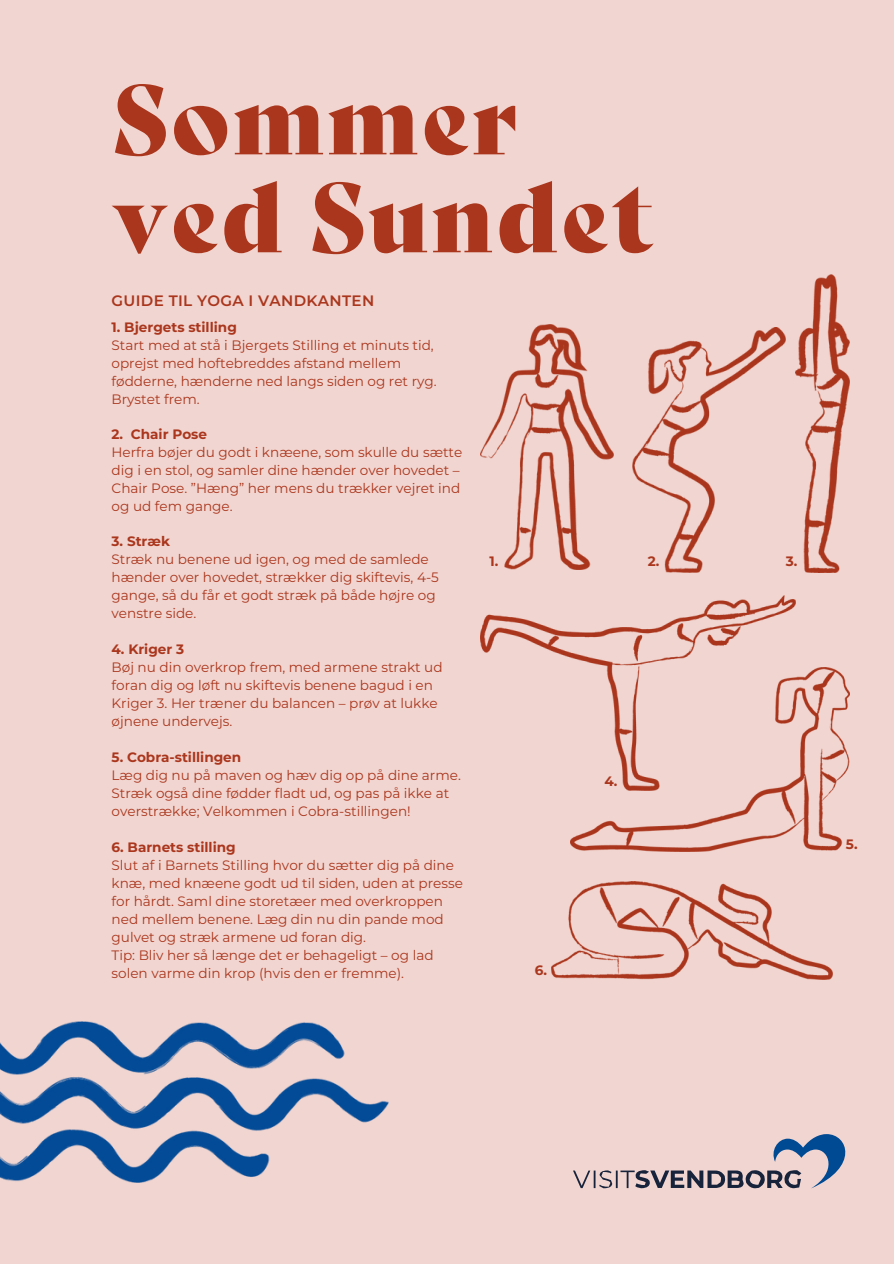
<style>
.page{position:relative;width:894px;height:1264px;background:#fff}
.page>*{position:absolute;margin:0;border:0;box-sizing:border-box;transform-origin:0 0}
.t1{font:94.95px/97.8px "Bely Display W00";letter-spacing:.025em;color:#aa361d}
.t2{font:600 15.15px "Visit Denmark";letter-spacing:.02em;color:#aa361d}
.t3{font:13.65px/18px "Visit Denmark";color:#aa361d}
.t4{font:700 13.65px "Visit Denmark";color:#aa361d}
</style>
<div class="page">
<div style="left:0;top:0;width:893px;height:1263px;background:#f1d5d0"></div>
<svg style="left:573px;top:1134px;width:272px;height:54px"></svg>
<img style="left:0;top:1021px;width:388px;height:161px">
<img style="left:480px;top:324px;width:133px;height:246px">
<img style="left:632px;top:327px;width:153px;height:245px">
<img style="left:795px;top:274px;width:54px;height:298px">
<img style="left:480px;top:595px;width:315px;height:73px">
<img style="left:570px;top:668px;width:279px;height:183px">
<img style="left:551px;top:881px;width:281px;height:98px">
<h3 class="t1" style="left:111px;top:63px;width:542px">Sommer ved Sundet</h3>
<h1 class="t2" style="left:111px;top:291px;width:264px">GUIDE TIL YOGA I VANDKANTEN</h1>
<h2 class="t4" style="left:111px;top:318px;width:127px">1. Bjergets stilling</h2>
<p class="t3" style="left:111px;top:336px;width:326px">Start med at stå i Bjergets Stilling et minuts tid, oprejst med hoftebreddes afstand mellem fødderne, hænderne ned langs siden og ret ryg.<br>Brystet frem.</p>
<p class="t4" style="left:111px;top:425px;width:97px">2. Chair Pose</p>
<p class="t3" style="left:111px;top:443px;width:352px">Herfra bøjer du godt i knæene, som skulle du sætte dig i en stol, og samler dine hænder over hovedet – Chair Pose. ”Hæng” her mens du trækker vejret ind og ud fem gange.</p>
<p class="t4" style="left:111px;top:533px;width:60px">3. Stræk</p>
<p class="t3" style="left:111px;top:550px;width:329px">Stræk nu benene ud igen, og med de samlede hænder over hovedet, strækker dig skiftevis, 4-5 gange, så du får et godt stræk på både højre og venstre side.</p>
<p class="t4" style="left:111px;top:640px;width:74px">4. Kriger 3</p>
<p class="t3" style="left:111px;top:658px;width:332px">Bøj nu din overkrop frem, med armene strakt ud foran dig og løft nu skiftevis benene bagud i en Kriger 3. Her træner du balancen – prøv at lukke øjnene undervejs.</p>
<p class="t4" style="left:111px;top:748px;width:131px">5. Cobra-stillingen</p>
<h3 class="t3" style="left:111px;top:765px;width:351px">Læg dig nu på maven og hæv dig op på dine arme.<br>Stræk også dine fødder fladt ud, og pas på ikke at overstrække; Velkommen i Cobra-stillingen!</h3>
<p class="t4" style="left:111px;top:839px;width:126px">6. Barnets stilling</p>
<h3 class="t3" style="left:111px;top:856px;width:353px">Slut af i Barnets Stilling hvor du sætter dig på dine knæ, med knæene godt ud til siden, uden at presse for hårdt. Saml dine storetæer med overkroppen ned mellem benene. Læg din nu din pande mod gulvet og stræk armene ud foran dig.</h3>
<p class="t3" style="left:111px;top:946px;width:323px">Tip: Bliv her så længe det er behageligt – og lad solen varme din krop (hvis den er fremme).</p>
<p class="t4" style="left:489px;top:552px;width:10px">1.</p>
<p class="t4" style="left:647px;top:552px;width:13px">2.</p>
<p class="t4" style="left:785px;top:552px;width:13px">3.</p>
<p class="t4" style="left:604px;top:772px;width:14px">4.</p>
<p class="t4" style="left:534px;top:962px;width:14px">6.</p>
<p class="t4" style="left:845px;top:835px;width:13px">5.</p>
</div>
